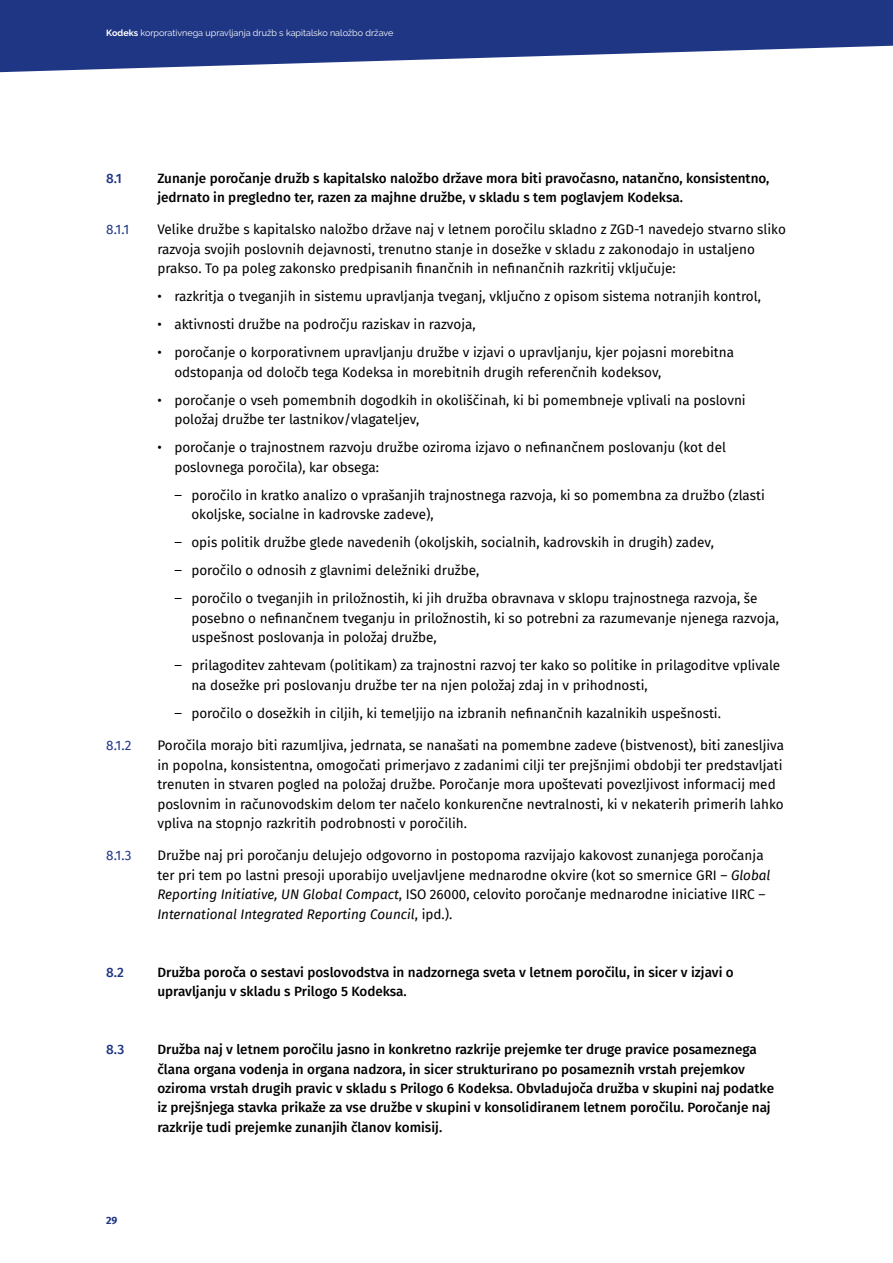
<style>
.page{position:relative;width:893px;height:1263px;background:#fff}
.page>*{position:absolute;margin:0;border:0;box-sizing:border-box;transform-origin:0 0}
.t1{font:13.5px/19.5px "Fira Sans";color:#000}
.t2{font:500 13.5px/19.5px "Fira Sans";color:#000}
.t3{font:13.5px "Fira Sans";color:#1f3685}
.t4{font:500 13.5px "Fira Sans";color:#1f3685}
.t5{font:700 10.5px "Fira Sans";color:#1f3685}
.t6{font:9px "Raleway";color:#fff}
.s1{font-weight:700}
.s2{font-style:italic}
</style>
<div class="page">
<svg style="left:0;top:0;width:893px;height:72px;fill:#1f3685"></svg>
<p class="t6" style="left:106px;top:27px;width:289px"><span class="s1">Kodeks</span> korporativnega upravljanja družb s kapitalsko naložbo države</p>
<p class="t4" style="left:106px;top:167px;width:17px">8.1</p>
<p class="t2" style="left:157px;top:168px;width:614px">Zunanje poročanje družb s kapitalsko naložbo države mora biti pravočasno, natančno, konsistentno, jedrnato in pregledno ter, razen za majhne družbe, v skladu s tem poglavjem Kodeksa.</p>
<p class="t3" style="left:106px;top:220px;width:24px">8.1.1</p>
<p class="t1" style="left:157px;top:220px;width:630px">Velike družbe s kapitalsko naložbo države naj v letnem poročilu skladno z ZGD-1 navedejo stvarno sliko razvoja svojih poslovnih dejavnosti, trenutno stanje in dosežke v skladu z zakonodajo in ustaljeno prakso. To pa poleg zakonsko predpisanih finančnih in nefinančnih razkritij vključuje:</p>
<p class="t1" style="left:157px;top:287px;width:605px">• razkritja o tveganjih in sistemu upravljanja tveganj, vključno z opisom sistema notranjih kontrol,</p>
<p class="t1" style="left:157px;top:315px;width:320px">• aktivnosti družbe na področju raziskav in razvoja,</p>
<p class="t1" style="left:174px;top:343px;width:561px;text-indent:-17px">• poročanje o korporativnem upravljanju družbe v izjavi o upravljanju, kjer pojasni morebitna odstopanja od določb tega Kodeksa in morebitnih drugih referenčnih kodeksov,</p>
<p class="t1" style="left:174px;top:390px;width:573px;text-indent:-17px">• poročanje o vseh pomembnih dogodkih in okoliščinah, ki bi pomembneje vplivali na poslovni položaj družbe ter lastnikov/vlagateljev,</p>
<p class="t1" style="left:174px;top:438px;width:553px;text-indent:-17px">• poročanje o trajnostnem razvoju družbe oziroma izjavo o nefinančnem poslovanju (kot del poslovnega poročila), kar obsega:</p>
<p class="t1" style="left:191px;top:485px;width:575px;text-indent:-17px">‒ poročilo in kratko analizo o vprašanjih trajnostnega razvoja, ki so pomembna za družbo (zlasti okoljske, socialne in kadrovske zadeve),</p>
<p class="t1" style="left:174px;top:528px;width:585px;line-height:28px">‒ opis politik družbe glede navedenih (okoljskih, socialnih, kadrovskih in drugih) zadev,<br>‒ poročilo o odnosih z glavnimi deležniki družbe,<br>‒ poročilo o tveganjih in priložnostih, ki jih družba obravnava v sklopu trajnostnega razvoja, še</p>
<p class="t1" style="left:191px;top:608px;width:589px">posebno o nefinančnem tveganju in priložnostih, ki so potrebni za razumevanje njenega razvoja, uspešnost poslovanja in položaj družbe,</p>
<p class="t1" style="left:191px;top:656px;width:590px;text-indent:-17px">‒ prilagoditev zahtevam (politikam) za trajnostni razvoj ter kako so politike in prilagoditve vplivale na dosežke pri poslovanju družbe ter na njen položaj zdaj in v prihodnosti,</p>
<p class="t1" style="left:174px;top:703px;width:548px">‒ poročilo o dosežkih in ciljih, ki temeljijo na izbranih nefinančnih kazalnikih uspešnosti.</p>
<p class="t3" style="left:106px;top:735px;width:27px">8.1.2</p>
<p class="t1" style="left:157px;top:735px;width:628px">Poročila morajo biti razumljiva, jedrnata, se nanašati na pomembne zadeve (bistvenost), biti zanesljiva in popolna, konsistentna, omogočati primerjavo z zadanimi cilji ter prejšnjimi obdobji ter predstavljati trenuten in stvaren pogled na položaj družbe. Poročanje mora upoštevati povezljivost informacij med poslovnim in računovodskim delom ter načelo konkurenčne nevtralnosti, ki v nekaterih primerih lahko vpliva na stopnjo razkritih podrobnosti v poročilih.</p>
<p class="t3" style="left:106px;top:845px;width:27px">8.1.3</p>
<p class="t1" style="left:157px;top:846px;width:615px">Družbe naj pri poročanju delujejo odgovorno in postopoma razvijajo kakovost zunanjega poročanja ter pri tem po lastni presoji uporabijo uveljavljene mednarodne okvire (kot so smernice GRI – <span class="s2">Global Reporting Initiative, UN Global Compact</span>, ISO 26000, celovito poročanje mednarodne iniciative IIRC – <span class="s2">International Integrated Reporting Council</span>, ipd.).</p>
<p class="t4" style="left:106px;top:961px;width:19px">8.2</p>
<p class="t2" style="left:157px;top:961px;width:578px">Družba poroča o sestavi poslovodstva in nadzornega sveta v letnem poročilu, in sicer v izjavi o upravljanju v skladu s Prilogo 5 Kodeksa.</p>
<p class="t4" style="left:106px;top:1038px;width:19px">8.3</p>
<p class="t2" style="left:157px;top:1039px;width:618px">Družba naj v letnem poročilu jasno in konkretno razkrije prejemke ter druge pravice posameznega člana organa vodenja in organa nadzora, in sicer strukturirano po posameznih vrstah prejemkov oziroma vrstah drugih pravic v skladu s Prilogo 6 Kodeksa. Obvladujoča družba v skupini naj podatke iz prejšnjega stavka prikaže za vse družbe v skupini v konsolidiranem letnem poročilu. Poročanje naj razkrije tudi prejemke zunanjih članov komisij.</p>
<p class="t5" style="left:106px;top:1212px;width:13px">29</p>
</div>
